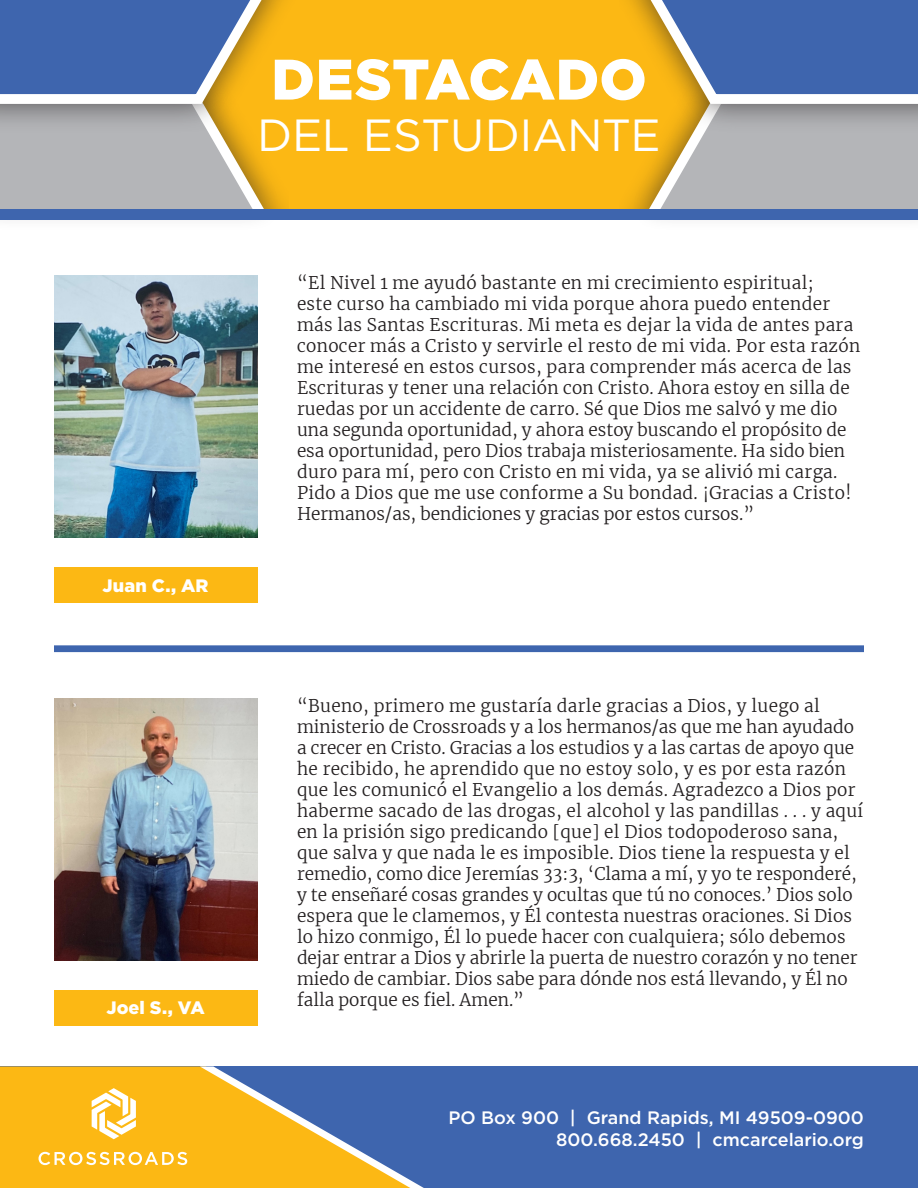
<style>
.page{position:relative;width:918px;height:1188px;background:#fff}
.page>*{position:absolute;margin:0;border:0;box-sizing:border-box;transform-origin:0 0}
.t1{font:900 57px "Gotham";color:#fff}
.t2{font:45px "Gotham";letter-spacing:-.005em;color:#fff}
.t3{font:500 18px "Gotham";color:#fff}
.t4{font:900 18px "Gotham";letter-spacing:.005em;color:#fff}
.t5{font:300 17.25px/21px "Merriweather";letter-spacing:.01em;color:#231f20}
</style>
<div class="page">
<div style="left:0;top:0;width:918px;height:210px;background:#fcb814"></div>
<img style="left:54px;top:276px;width:204px;height:262px">
<img style="left:54px;top:698px;width:204px;height:263px">
<div style="left:54px;top:567px;width:204px;height:36px;background:#fcb814"></div>
<div style="left:54px;top:990px;width:204px;height:35px;background:#fcb814"></div>
<svg style="left:0;top:112px;width:288px;height:98px;background:#bdb39b"></svg>
<svg style="left:0;top:0;width:283px;height:112px;background:#758397"></svg>
<svg style="left:620px;top:0;width:298px;height:210px;background:#999a96"></svg>
<div style="left:0;top:210px;width:918px;height:10px;background:#3e65ae"></div>
<div style="left:0;top:1066px;width:918px;height:122px;background:#3e65ae"></div>
<div style="left:0;top:1066px;width:200px;height:122px;background:#fcb814"></div>
<svg style="left:200px;top:1066px;width:224px;height:122px"></svg>
<svg style="left:39px;top:1152px;width:148px;height:13px;background:#fcd169"></svg>
<svg style="left:92px;top:1088px;width:44px;height:51px;background:#fdda87"></svg>
<div style="left:54px;top:645px;width:810px;height:7px;background:#3e65ae"></div>
<p class="t4" style="left:102px;top:573px;width:108px">Juan C., AR</p>
<p class="t4" style="left:106px;top:996px;width:100px">Joel S., VA</p>
<p class="t1" style="left:271px;top:40px;width:377px">DESTACADO</p>
<p class="t2" style="left:257px;top:106px;width:405px">DEL ESTUDIANTE</p>
<p class="t5" style="left:297px;top:272px;width:565px">“El Nivel 1 me ayudó bastante en mi crecimiento espiritual;<br>este curso ha cambiado mi vida porque ahora puedo entender más las Santas Escrituras. Mi meta es dejar la vida de antes para conocer más a Cristo y servirle el resto de mi vida. Por esta razón me interesé en estos cursos, para comprender más acerca de las Escrituras y tener una relación con Cristo. Ahora estoy en silla de ruedas por un accidente de carro. Sé que Dios me salvó y me dio una segunda oportunidad, y ahora estoy buscando el propósito de esa oportunidad, pero Dios trabaja misteriosamente. Ha sido bien duro para mí, pero con Cristo en mi vida, ya se alivió mi carga.<br>Pido a Dios que me use conforme a Su bondad. ¡Gracias a Cristo!<br>Hermanos/as, bendiciones y gracias por estos cursos.”</p>
<p class="t5" style="left:297px;top:694px;width:568px">“Bueno, primero me gustaría darle gracias a Dios, y luego al ministerio de Crossroads y a los hermanos/as que me han ayudado a crecer en Cristo. Gracias a los estudios y a las cartas de apoyo que he recibido, he aprendido que no estoy solo, y es por esta razón que les comunicó el Evangelio a los demás. Agradezco a Dios por haberme sacado de las drogas, el alcohol y las pandillas . . . y aquí en la prisión sigo predicando [que] el Dios todopoderoso sana, que salva y que nada le es imposible. Dios tiene la respuesta y el remedio, como dice Jeremías 33:3, ‘Clama a mí, y yo te responderé, y te enseñaré cosas grandes y ocultas que tú no conoces.’ Dios solo espera que le clamemos, y Él contesta nuestras oraciones. Si Dios lo hizo conmigo, Él lo puede hacer con cualquiera; sólo debemos dejar entrar a Dios y abrirle la puerta de nuestro corazón y no tener miedo de cambiar. Dios sabe para dónde nos está llevando, y Él no falla porque es fiel. Amen.”</p>
<p class="t3" style="left:449px;top:1106px;width:417px">PO Box 900 | Grand Rapids, MI 49509-0900</p>
<p class="t3" style="left:556px;top:1128px;width:309px">800.668.2450 | cmcarcelario.org</p>
</div>
